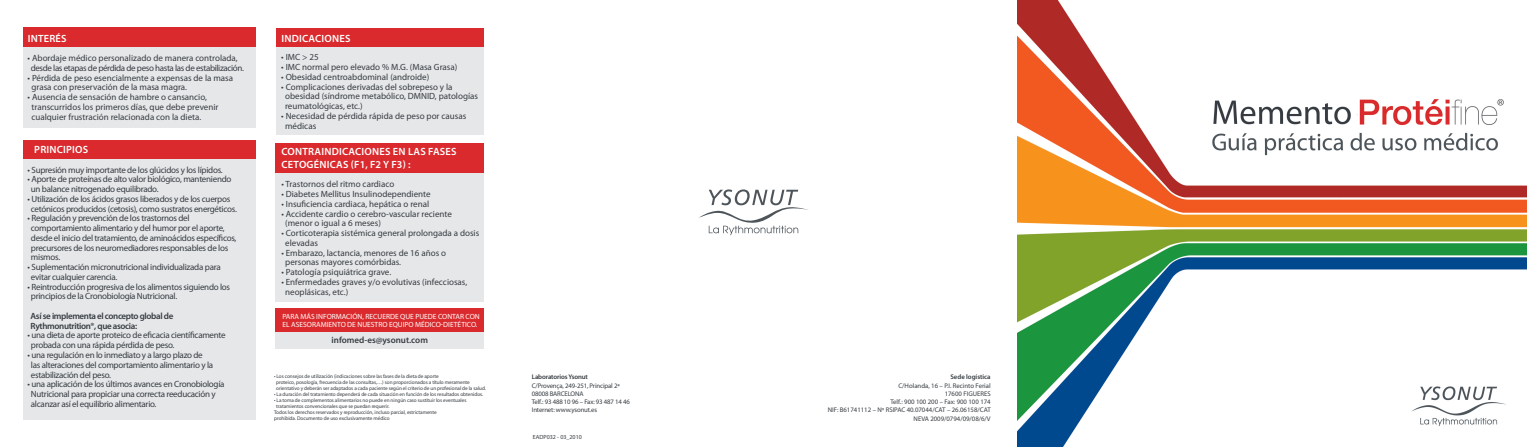
<style>
.page{position:relative;width:1527px;height:447px;background:#fff}
.page>*{position:absolute;margin:0;border:0;box-sizing:border-box;transform-origin:0 0}
.t1{font:600 10.5px/13.5px "Myriad Pro";letter-spacing:.02em;color:#fff}
.t2{font:9px/9.8px "Myriad Pro";letter-spacing:-.03em;color:#353b40}
.t3{font:9px/9.8px "Myriad Pro";color:#353b40}
.t4{font:600 9px/9.8px "Myriad Pro";letter-spacing:-.04em;color:#353b40}
.t5{font:600 9px "Myriad Pro";color:#353b40}
.t6{font:7.5px "Myriad Pro";color:#fff}
.t7{font:6.75px/8.2px "Myriad Pro";color:#353b40;text-align:right}
.t8{font:6.75px/8.2px "Myriad Pro";letter-spacing:-.02em;color:#353b40}
.t9{font:600 6.75px "Myriad Pro";letter-spacing:-.02em;color:#353b40}
.t10{font:6px "Myriad Pro";color:#353b40}
.t11{font:5.25px/6px "Myriad Pro";letter-spacing:-.01em;color:#353b40}
</style>
<div class="page">
<div style="left:275px;top:332px;width:208px;height:17px;background:#e6e7e9"></div>
<div style="left:275px;top:308px;width:208px;height:24px;background:#da2a2d"></div>
<div style="left:23px;top:158px;width:232px;height:262px;background:#e6e7e9"></div>
<div style="left:23px;top:140px;width:232px;height:18px;background:#da2a2d"></div>
<div style="left:275px;top:173px;width:208px;height:128px;background:#e6e7e9"></div>
<div style="left:275px;top:143px;width:208px;height:30px;background:#da2a2d"></div>
<div style="left:276px;top:28px;width:207px;height:19px;background:#da2a2d"></div>
<div style="left:276px;top:47px;width:207px;height:88px;background:#e6e7e9"></div>
<div style="left:23px;top:28px;width:232px;height:19px;background:#da2a2d"></div>
<div style="left:23px;top:47px;width:232px;height:80px;background:#e6e7e9"></div>
<svg style="left:699px;top:189px;width:109px;height:46px"></svg>
<img style="left:1017px;top:0;width:509px;height:447px">
<p class="t1" style="left:28px;top:32px;width:40px">Interés</p>
<p class="t2" style="left:31px;top:53px;width:215px;text-indent:-3px">• Abordaje médico personalizado de manera controlada, desde las etapas de pérdida de peso hasta las de estabilización.</p>
<p class="t3" style="left:31px;top:73px;width:203px;text-indent:-4px">• Pérdida de peso esencialmente a expensas de la masa grasa con preservación de la masa magra.</p>
<p class="t3" style="left:31px;top:92px;width:188px;text-indent:-4px">• Ausencia de sensación de hambre o cansancio, transcurridos los primeros días, que debe prevenir cualquier frustración relacionada con la dieta.</p>
<p class="t1" style="left:34px;top:142px;width:55px">PrincipIOS</p>
<p class="t2" style="left:28px;top:164px;width:197px">• Supresión muy importante de los glúcidos y los lípidos.</p>
<p class="t2" style="left:31px;top:174px;width:202px;text-indent:-3px">• Aporte de proteínas de alto valor biológico, manteniendo un balance nitrogenado equilibrado.</p>
<p class="t2" style="left:31px;top:194px;width:207px;text-indent:-3px">• Utilización de los ácidos grasos liberados y de los cuerpos cetónicos producidos (cetosis), como sustratos energéticos.</p>
<p class="t2" style="left:31px;top:213px;width:207px;text-indent:-3px">• Regulación y prevención de los trastornos del comportamiento alimentario y del humor por el aporte, desde el inicio del tratamiento, de aminoácidos específicos, precursores de los neuromediadores responsables de los mismos.</p>
<p class="t2" style="left:31px;top:262px;width:191px;text-indent:-3px">• Suplementación micronutricional individualizada para evitar cualquier carencia.</p>
<p class="t2" style="left:31px;top:281px;width:201px;text-indent:-3px">• Reintroducción progresiva de los alimentos siguiendo los principios de la Cronobiología Nutricional.</p>
<p class="t4" style="left:31px;top:311px;width:144px">Así se implementa el concepto global de<br>Rythmonutrition®, que asocia:</p>
<p class="t2" style="left:31px;top:330px;width:196px;text-indent:-3px">• una dieta de aporte proteico de eficacia científicamente probada con una rápida pérdida de peso.</p>
<p class="t2" style="left:31px;top:350px;width:184px;text-indent:-3px">• una regulación en lo inmediato y a largo plazo de las alteraciones del comportamiento alimentario y la estabilización del peso.</p>
<p class="t2" style="left:31px;top:379px;width:195px;text-indent:-3px">• una aplicación de los últimos avances en Cronobiología<br>Nutricional para propiciar una correcta reeducación y alcanzar así el equilibrio alimentario.</p>
<p class="t1" style="left:281px;top:31px;width:71px">Indicaciones</p>
<p class="t2" style="left:281px;top:52px;width:39px">• IMC &gt; 25</p>
<p class="t3" style="left:281px;top:62px;width:178px">• IMC normal pero elevado % M.G. (Masa Grasa)</p>
<p class="t3" style="left:281px;top:72px;width:150px">• Obesidad centroabdominal (androide)</p>
<p class="t3" style="left:285px;top:81px;width:194px;text-indent:-4px">• Complicaciones derivadas del sobrepeso y la obesidad (síndrome metabólico, DMNID, patologías reumatológicas, etc.)</p>
<p class="t3" style="left:285px;top:111px;width:183px;text-indent:-4px">• Necesidad de pérdida rápida de peso por causas médicas</p>
<p class="t1" style="left:281px;top:144px;width:177px">Contrai ndicaciones EN las Fases<br>Cetogénicas (F1, F2 y F3) :</p>
<p class="t3" style="left:281px;top:179px;width:114px">• Trastornos del ritmo cardiaco</p>
<p class="t3" style="left:281px;top:189px;width:151px">• Diabetes Mellitus Insulinodependiente</p>
<p class="t3" style="left:281px;top:199px;width:149px">• Insuficiencia cardiaca, hepática o renal</p>
<p class="t3" style="left:285px;top:208px;width:168px;text-indent:-4px">• Accidente cardio o cerebro-vascular reciente (menor o igual a 6 meses)</p>
<p class="t3" style="left:285px;top:228px;width:196px;text-indent:-4px">• Corticoterapia sistémica general prolongada a dosis elevadas</p>
<p class="t3" style="left:285px;top:247px;width:162px;text-indent:-4px">• Embarazo, lactancia, menores de 16 años o personas mayores comórbidas.</p>
<p class="t3" style="left:281px;top:267px;width:111px">• Patología psiquiátrica grave.</p>
<p class="t3" style="left:285px;top:277px;width:183px;text-indent:-4px">• Enfermedades graves y/o evolutivas (infecciosas, neoplásicas, etc.)</p>
<p class="t6" style="left:282px;top:312px;width:9px">Para</p>
<p class="t6" style="left:300px;top:312px;width:21px">más informaci</p>
<p class="t6" style="left:352px;top:312px;width:19px">ón, recuerde</p>
<p class="t6" style="left:400px;top:312px;width:21px">que puede</p>
<p class="t6" style="left:438px;top:312px;width:6px">contar</p>
<p class="t6" style="left:465px;top:312px;width:6px">con</p>
<p class="t6" style="left:282px;top:320px;width:14px">el asesoramiento</p>
<p class="t6" style="left:347px;top:320px;width:16px">de nuestro</p>
<p class="t6" style="left:389px;top:320px;width:14px">equipo</p>
<p class="t6" style="left:415px;top:320px;width:15px">médico</p>
<p class="t6" style="left:441px;top:320px;width:7px">-diet</p>
<p class="t6" style="left:457px;top:320px;width:9px">ético</p>
<p class="t6" style="left:476px;top:320px;width:3px">.</p>
<p class="t5" style="left:331px;top:333px;width:98px">infomed-es@ysonut.com</p>
<p class="t11" style="left:276px;top:373px;width:211px;text-indent:-2px">• Los consejos de utilización (indicaciones sobre las fases de la dieta de aporte<br>proteico, posología, frecuencia de las consultas,…) son proporcionados a título meramente orientativo y deberán ser adaptados a cada paciente según el criterio de un profesional de la salud.</p>
<p class="t11" style="left:274px;top:391px;width:211px">• La duración del tratamiento dependerá de cada situación en función de los resultados obtenidos.</p>
<p class="t11" style="left:274px;top:397px;width:194px">• La toma de complementos alimentarios no puede en ningún caso sustituir los eventuales</p>
<p class="t11" style="left:276px;top:403px;width:115px">tratamientos convencionales que se puedan requerir.</p>
<p class="t11" style="left:274px;top:409px;width:164px">Todos los derechos reservados y reproducción, incluso parcial, estrictamente</p>
<p class="t11" style="left:274px;top:415px;width:117px">prohibida. Documento de uso exclusivamente médico</p>
<p class="t9" style="left:532px;top:373px;width:57px">Laboratorios Ysonut</p>
<p class="t8" style="left:532px;top:381px;width:100px">C/Provença, 249-251, Principal 2ª<br>08008 BARCELONA<br>Telf.: 93 488 10 96 – Fax: 93 487 14 46<br>Internet: www.ysonut.es</p>
<p class="t10" style="left:533px;top:433px;width:50px">EADP032 - 03_2010</p>
<p class="t9" style="left:950px;top:372px;width:42px">Sede logística</p>
<p class="t7" style="left:827px;top:381px;width:164px">C/Holanda, 16 – P.I. Recinto Ferial<br>17600 FIGUERES<br>Telf.: 900 100 200 – Fax: 900 100 174<br>NIF: B61741112 – Nº RSIPAC 40.07044/CAT – 26.06158/CAT NEVA 2009/0794/09/08/6/V</p>
</div>
